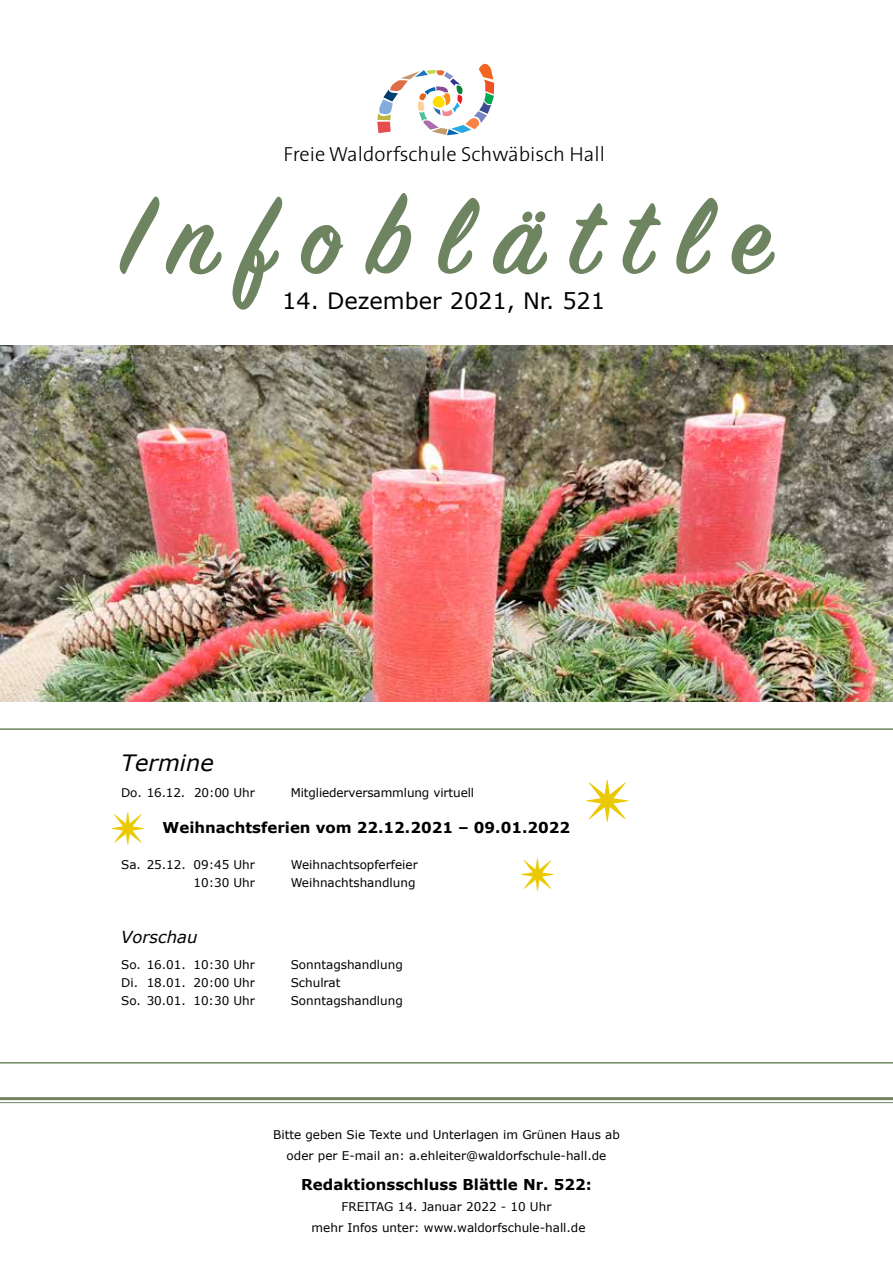
<style>
.page{position:relative;width:893px;height:1263px;background:#fff}
.page>*{position:absolute;margin:0;border:0;box-sizing:border-box;transform-origin:0 0}
.t1{font:600 120px "Sign Painter House Script";letter-spacing:.23em;color:#6e8461}
.t2{font:60px "Monotype Sorts";color:#ebc900}
.t3{font:45px "Monotype Sorts";color:#ebc900}
.t4{font:22.5px "Verdana";color:#000}
.t5{font:italic 22.5px "Verdana";color:#000}
.t6{font:300 20.4px "The Sans";color:#000}
.t7{font:italic 16.5px "Verdana";color:#000}
.t8{font:700 15px "Verdana";color:#000}
.t9{font:12px/21px "Verdana";color:#000;text-align:center}
.s1{font-style:inherit}
</style>
<div class="page">
<svg style="left:377px;top:64px;width:117px;height:71px"></svg>
<img style="left:0;top:345px;width:893px;height:357px">
<hr style="left:0;top:1097px;width:893px;height:3px;background:#6e8461">
<hr style="left:0;top:1102px;width:893px;height:1px;background:#6e8461">
<hr style="left:0;top:728px;width:893px;height:2px;background:#6e8461">
<hr style="left:0;top:1062px;width:893px;height:1px;background:#6e8461">
<h3 class="t6" style="left:284px;top:137px;width:323px">Freie Waldorfschule Schwäbisch Hall</h3>
<h1 class="t1" style="left:122px;top:164px;width:650px">Infoblättle</h1>
<h3 class="t4" style="left:282px;top:286px;width:324px">14. Dezember 2021, Nr. 521</h3>
<h3 class="t5" style="left:121px;top:749px;width:94px">Termine</h3>
<p class="t9" style="left:121px;top:782px;width:135px">Do. 16.12. 20:00 Uhr</p>
<p class="t9" style="left:291px;top:782px;width:185px">Mitgliederversammlung virtuell</p>
<p class="t8" style="left:163px;top:818px;width:409px">Weihnachtsferien vom 22.12.2021 – 09.01.2022</p>
<p class="t9" style="left:121px;top:854px;width:135px">Sa. 25.12. 09:45 Uhr</p>
<p class="t9" style="left:291px;top:854px;width:129px">Weihnachtsopferfeier</p>
<p class="t9" style="left:193px;top:872px;width:63px">10:30 Uhr</p>
<p class="t9" style="left:291px;top:872px;width:126px">Weihnachtshandlung</p>
<h3 class="t3" style="left:111px;top:809px;width:36px">W</h3>
<h3 class="t3" style="left:520px;top:855px;width:36px">W</h3>
<h3 class="t7" style="left:121px;top:927px;width:78px">Vorschau</h3>
<p class="t9" style="left:121px;top:954px;width:135px">So. 16.01. 10:30 Uhr</p>
<p class="t9" style="left:291px;top:954px;width:114px">Sonntagshandlung</p>
<p class="t9" style="left:121px;top:972px;width:135px">Di. 18.01. 20:00 Uhr</p>
<p class="t9" style="left:291px;top:972px;width:51px">Schulrat</p>
<p class="t9" style="left:121px;top:990px;width:135px">So. 30.01. 10:30 Uhr</p>
<p class="t9" style="left:291px;top:990px;width:114px">Sonntagshandlung</p>
<h2 class="t2" style="left:584px;top:774px;width:48px">W</h2>
<p class="t9" style="left:273px;top:1124px;width:348px">Bitte geben Sie Texte und Unterlagen im Grünen Haus ab oder per E-mail an: a.ehleiter@waldorfschule-hall.de</p>
<p class="t8" style="left:301px;top:1175px;width:292px">Redaktionsschluss Blättle Nr. 522:</p>
<p class="t9" style="left:312px;top:1196px;width:275px"><span class="s1">FREITAG 14.</span> Januar 2022 <span class="s1">- 10</span> Uhr<br>mehr Infos unter: www.waldorfschule-hall.de</p>
</div>
